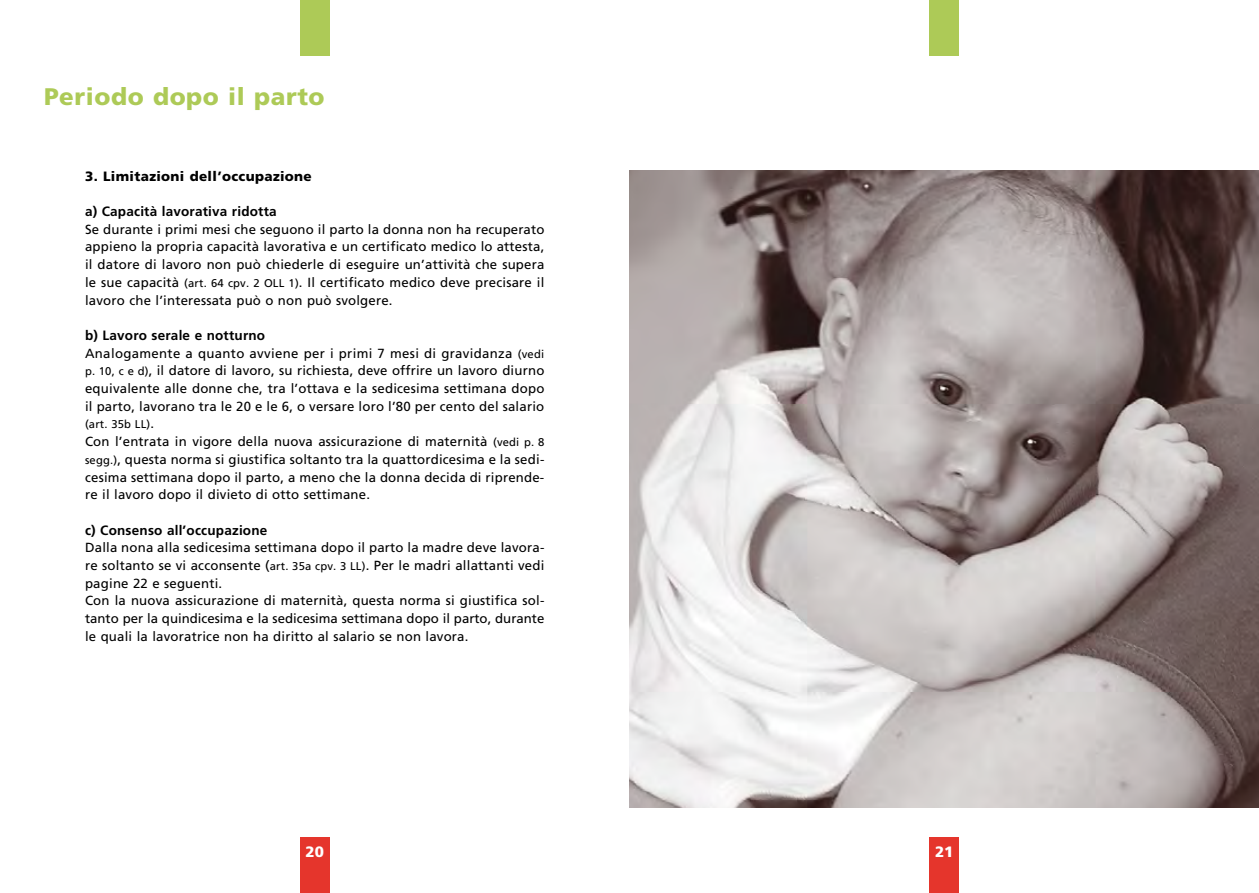
<style>
.page{position:relative;width:1259px;height:893px;background:#fff}
.page>*{position:absolute;margin:0;border:0;box-sizing:border-box;transform-origin:0 0}
.t1{font:900 24px "Frutiger";letter-spacing:.025em;color:#adca57}
.t2{font:900 15px "Frutiger";color:#fff}
.t3{font:700 13.5px "Frutiger";letter-spacing:.015em;color:#000}
.t4{font:900 13.5px "Frutiger";letter-spacing:.025em;color:#000}
.t5{font:13.2px/17.7px "Frutiger";letter-spacing:.015em;color:#000;text-align:justify}
.t6{font:11.25px "Frutiger";letter-spacing:.015em;color:#000}
.s1{font-size:11.25px}
.s2{font-size:13.2px}
</style>
<div class="page">
<div style="left:929px;top:838px;width:30px;height:55px;background:#e5352c"></div>
<div style="left:929px;top:0;width:30px;height:55px;background:#adca57"></div>
<div style="left:300px;top:0;width:30px;height:55px;background:#adca57"></div>
<div style="left:300px;top:838px;width:30px;height:55px;background:#e5352c"></div>
<img style="left:629px;top:170px;width:630px;height:638px">
<h1 class="t1" style="left:44px;top:82px;width:282px">Periodo dopo il parto</h1>
<p class="t4" style="left:85px;top:168px;width:228px">3. Limitazioni dell’occupazione</p>
<p class="t3" style="left:85px;top:203px;width:193px">a) Capacità lavorativa ridotta</p>
<p class="t5" style="left:85px;top:220px;width:461px">Se durante i primi mesi che seguono il parto la donna non ha recuperato appieno la propria capacità lavorativa e un certificato medico lo attesta, il datore di lavoro non può chiederle di eseguire un’attività che supera le sue capacità <span class="s1">(art. 64 cpv. 2 OLL 1)</span>. Il certificato medico deve precisare il lavoro che l’interessata può o non può svolgere.</p>
<p class="t3" style="left:85px;top:327px;width:182px">b) Lavoro serale e notturno</p>
<p class="t5" style="left:85px;top:344px;width:461px">Analogamente a quanto avviene per i primi 7 mesi di gravidanza <span class="s1">(vedi p. 10, c e d)</span>, il datore di lavoro, su richiesta, deve offrire un lavoro diurno equivalente alle donne che, tra l’ottava e la sedicesima settimana dopo il parto, lavorano tra le 20 e le 6, o versare loro l’80 per cento del salario</p>
<p class="t6" style="left:85px;top:418px;width:71px">(art. 35b LL)<span class="s2">.</span></p>
<p class="t5" style="left:85px;top:433px;width:461px">Con l’entrata in vigore della nuova assicurazione di maternità <span class="s1">(vedi p. 8 segg.)</span>, questa norma si giustifica soltanto tra la quattordicesima e la sedi&shy;cesima settimana dopo il parto, a meno che la donna decida di riprende&shy;re il lavoro dopo il divieto di otto settimane.</p>
<p class="t3" style="left:85px;top:522px;width:184px">c) Consenso all’occupazione</p>
<p class="t5" style="left:85px;top:539px;width:461px;text-align:left">Dalla nona alla sedicesima settimana dopo il parto la madre deve lavora&shy;re soltanto se vi acconsente (<span class="s1">art. 35a cpv. 3 LL)</span>. Per le madri allattanti vedi pagine 22 e seguenti.<br>Con la nuova assicurazione di maternità, questa norma si giustifica sol&shy;tanto per la quindicesima e la sedicesima settimana dopo il parto, durante le quali la lavoratrice non ha diritto al salario se non lavora.</p>
<p class="t2" style="left:305px;top:842px;width:20px">20</p>
<p class="t2" style="left:935px;top:842px;width:20px">21</p>
<p class="t2" style="left:939px;top:842px;width:11px">2</p>
</div>
